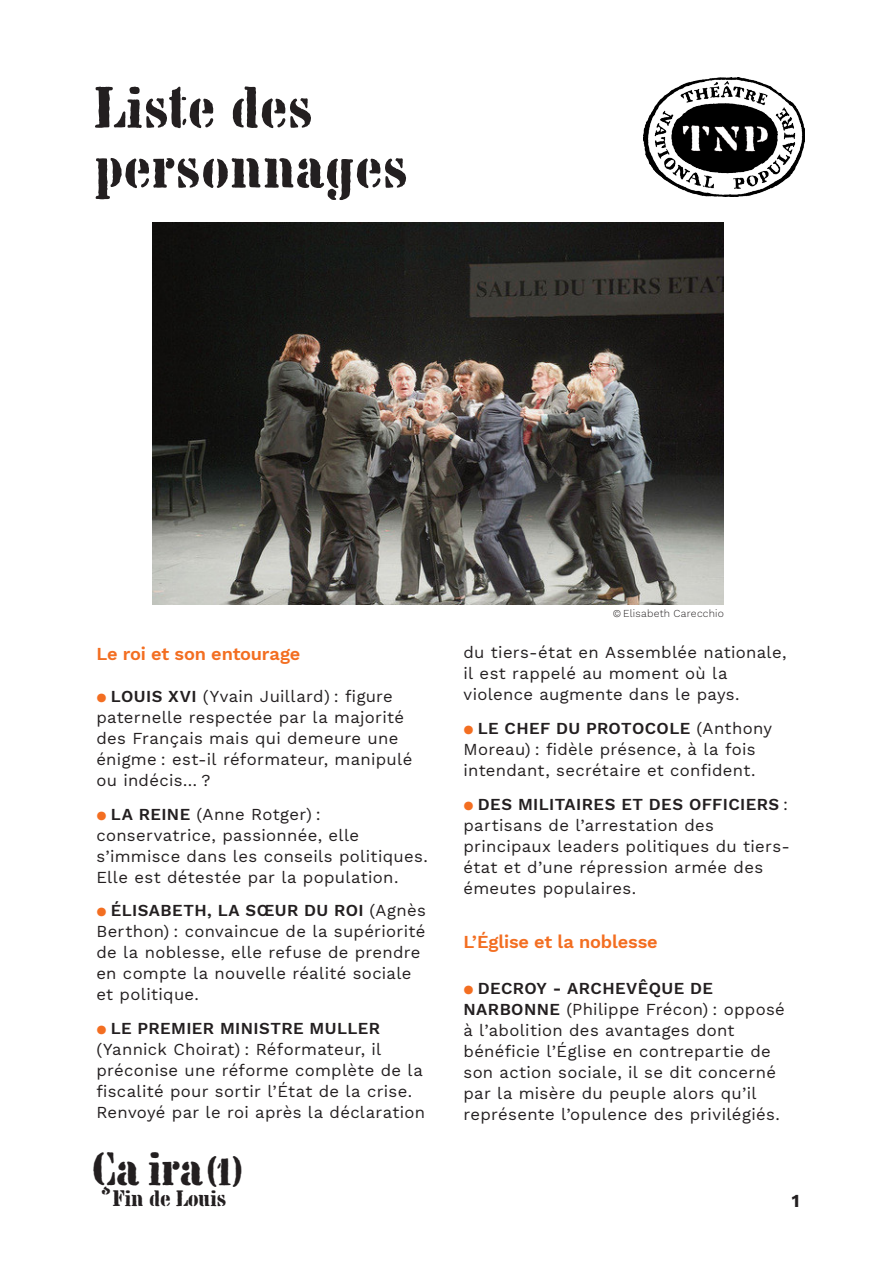
<style>
.page{position:relative;width:893px;height:1263px;background:#fff}
.page>*{position:absolute;margin:0;border:0;box-sizing:border-box;transform-origin:0 0}
._1-DP-titresN1{font:58.5px/60px "Chaillot";letter-spacing:-.01em;color:#231f20}
.t1{font:47.25px "Chaillot";color:#231f20}
.t2{font:22.5px "Chaillot";letter-spacing:-.02em;color:#231f20}
._6-DP-labeur{font:600 18px "Work Sans";letter-spacing:-.01em;color:#f36e21}
.t3{font:700 18px "Work Sans";color:#231f20}
._6-DP-labeur-2{font:16.5px/21px "Work Sans";letter-spacing:.02em;color:#231f20}
._4-DP-info_pratiques{font:300 10.5px "Work Sans";letter-spacing:.02em;color:#231f20}
.s1{color:#f36e21}
.s2{font-weight:600}
.s3{font-size:38.4px}
</style>
<div class="page">
<img style="left:644px;top:77px;width:160px;height:119px">
<img style="left:152px;top:222px;width:572px;height:382px">
<p class="_1-DP-titresN1" style="left:94px;top:77px;width:317px">Liste des personnages</p>
<p class="_6-DP-labeur" style="left:96px;top:640px;width:205px">Le roi et son entourage</p>
<p class="_6-DP-labeur-2" style="left:96px;top:685px;width:317px"><span class="s1">⚫</span> <span class="s2">LOUIS XVI</span> (Yvain Juillard) : figure paternelle respectée par la majorité des Français mais qui demeure une énigme : est-il réformateur, manipulé ou indécis… ?</p>
<p class="_6-DP-labeur-2" style="left:96px;top:803px;width:333px"><span class="s1">⚫</span> <span class="s2">LA REINE</span> (Anne Rotger) : conservatrice, passionnée, elle s’immisce dans les conseils politiques.<br>Elle est détestée par la population.</p>
<p class="_6-DP-labeur-2" style="left:96px;top:899px;width:331px"><span class="s1">⚫</span> <span class="s2">ÉLISABETH, LA SŒUR DU ROI</span> (Agnès<br>Berthon) : convaincue de la supériorité de la noblesse, elle refuse de prendre en compte la nouvelle réalité sociale et politique.</p>
<p class="_6-DP-labeur-2" style="left:96px;top:1017px;width:330px"><span class="s1">⚫</span> <span class="s2">LE PREMIER MINISTRE MULLER </span>(Yannick Choirat) : Réformateur, il préconise une réforme complète de la fiscalité pour sortir l’État de la crise.<br>Renvoyé par le roi après la déclaration</p>
<p class="t1" style="left:91px;top:1141px;width:156px">Ça ira<span class="s3">(1)</span></p>
<p class="t2" style="left:112px;top:1185px;width:116px">Fin de Louis</p>
<p class="_4-DP-info_pratiques" style="left:613px;top:605px;width:113px">© Elisabeth Carecchio</p>
<p class="_6-DP-labeur-2" style="left:463px;top:642px;width:325px">du tiers-état en Assemblée nationale, il est rappelé au moment où la violence augmente dans le pays.</p>
<p class="_6-DP-labeur-2" style="left:463px;top:717px;width:310px"><span class="s1">⚫</span> <span class="s2">LE CHEF DU PROTOCOLE</span> (Anthony<br>Moreau) : fidèle présence, à la fois intendant, secrétaire et confident.</p>
<p class="_6-DP-labeur-2" style="left:463px;top:793px;width:328px"><span class="s1">⚫</span> <span class="s2">DES MILITAIRES ET DES OFFICIERS</span> : partisans de l’arrestation des principaux leaders politiques du tiers&shy;état et d’une répression armée des émeutes populaires.</p>
<p class="_6-DP-labeur" style="left:463px;top:928px;width:196px">L’Église et la noblesse</p>
<p class="_6-DP-labeur-2" style="left:463px;top:977px;width:323px"><span class="s1">⚫</span> <span class="s2">DECROY - ARCHEVÊQUE DE NARBONNE</span> (Philippe Frécon) : opposé à l’abolition des avantages dont bénéficie l’Église en contrepartie de son action sociale, il se dit concerné par la misère du peuple alors qu’il représente l’opulence des privilégiés.</p>
<p class="t3" style="left:792px;top:1187px;width:9px">1</p>
</div>
